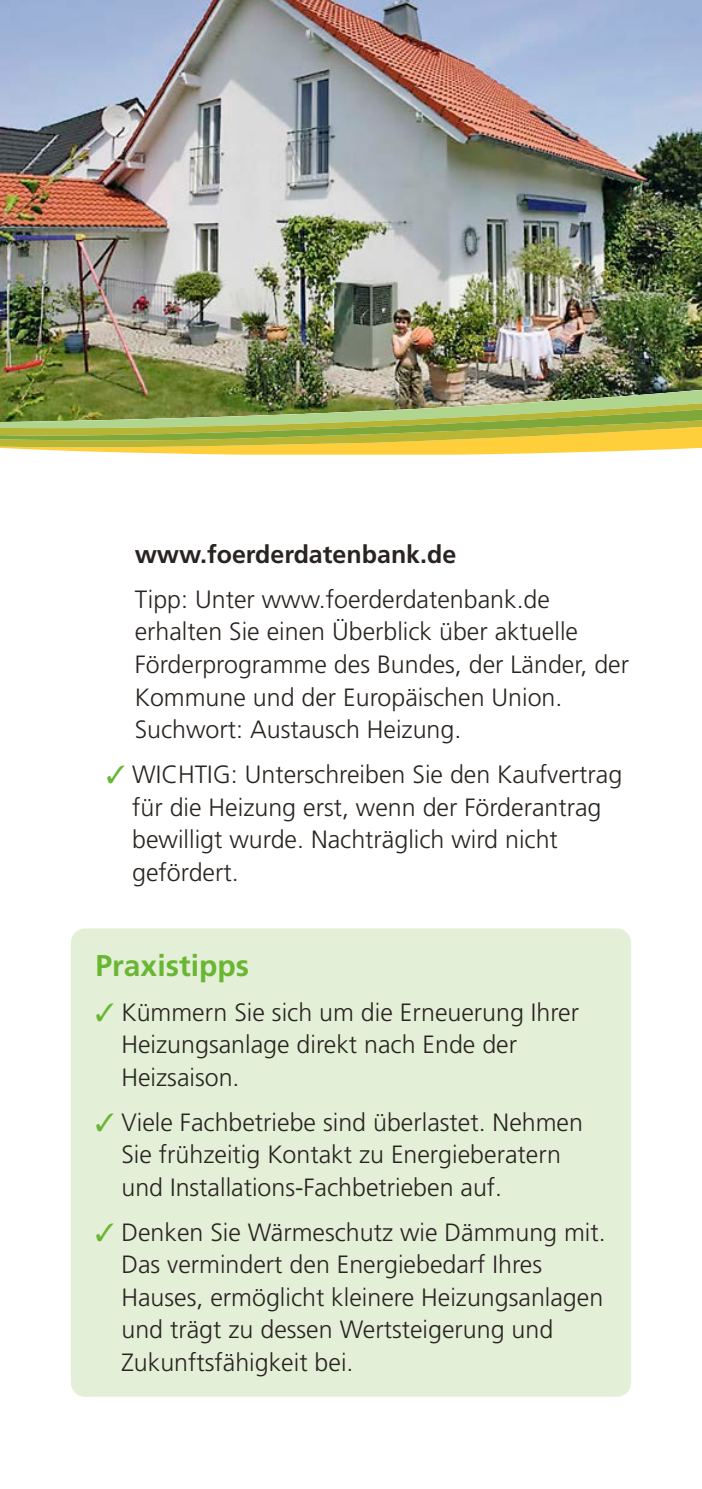
<style>
.page{position:relative;width:702px;height:1489px;background:#fff}
.page>*{position:absolute;margin:0;border:0;box-sizing:border-box;transform-origin:0 0}
.t1{font:700 30px "Frutiger LT Std";color:#69b633}
.t2{font:300 25px/32.5px "Frutiger LT Std";color:#292421}
.t3{font:700 25px "Frutiger LT Std";color:#292421}
.s1{color:#69b633}
</style>
<div class="page">
<img style="left:1px;top:0;width:701px;height:291px">
<img style="left:0;top:0;width:1px;height:422px">
<div style="left:71px;top:928px;width:560px;height:468px;background:#e3efd6;border-radius:14px"></div>
<img style="left:0;top:291px;width:702px;height:24px">
<img style="left:0;top:315px;width:702px;height:75px">
<img style="left:0;top:390px;width:702px;height:64px">
<p class="t3" style="left:135px;top:539px;width:323px">www.foerderdatenbank.de</p>
<p class="t2" style="left:135px;top:583px;width:496px">Tipp: Unter www.foerderdatenbank.de erhalten Sie einen Überblick über aktuelle Förderprogramme des Bundes, der Länder, der Kommune und der Europäischen Union.<br>Suchwort: Austausch Heizung.</p>
<p class="t2" style="left:132px;top:758px;width:491px;text-indent:-26px"><span class="s1">✓</span> WICHTIG: Unterschreiben Sie den Kaufvertrag für die Heizung erst, wenn der Förderantrag bewilligt wurde. Nachträglich wird nicht gefördert.</p>
<p class="t1" style="left:96px;top:947px;width:155px">Praxistipps</p>
<p class="t2" style="left:121px;top:996px;width:459px;text-indent:-26px"><span class="s1">✓</span> Kümmern Sie sich um die Erneuerung Ihrer<br>Heizungsanlage direkt nach Ende der<br>Heiz saison.</p>
<p class="t2" style="left:121px;top:1106px;width:463px;text-indent:-26px"><span class="s1">✓</span> Viele Fachbetriebe sind überlastet. Nehmen<br>Sie frühzeitig Kontakt zu Energieberatern und Installations-Fachbetrieben auf.</p>
<p class="t2" style="left:121px;top:1216px;width:486px;text-indent:-26px"><span class="s1">✓</span> Denken Sie Wärmeschutz wie Dämmung mit.<br>Das vermindert den Energiebedarf Ihres Hauses, ermöglicht kleinere Heizungsanlagen und trägt zu dessen Wertsteigerung und Zukunftsfähigkeit bei.</p>
</div>
